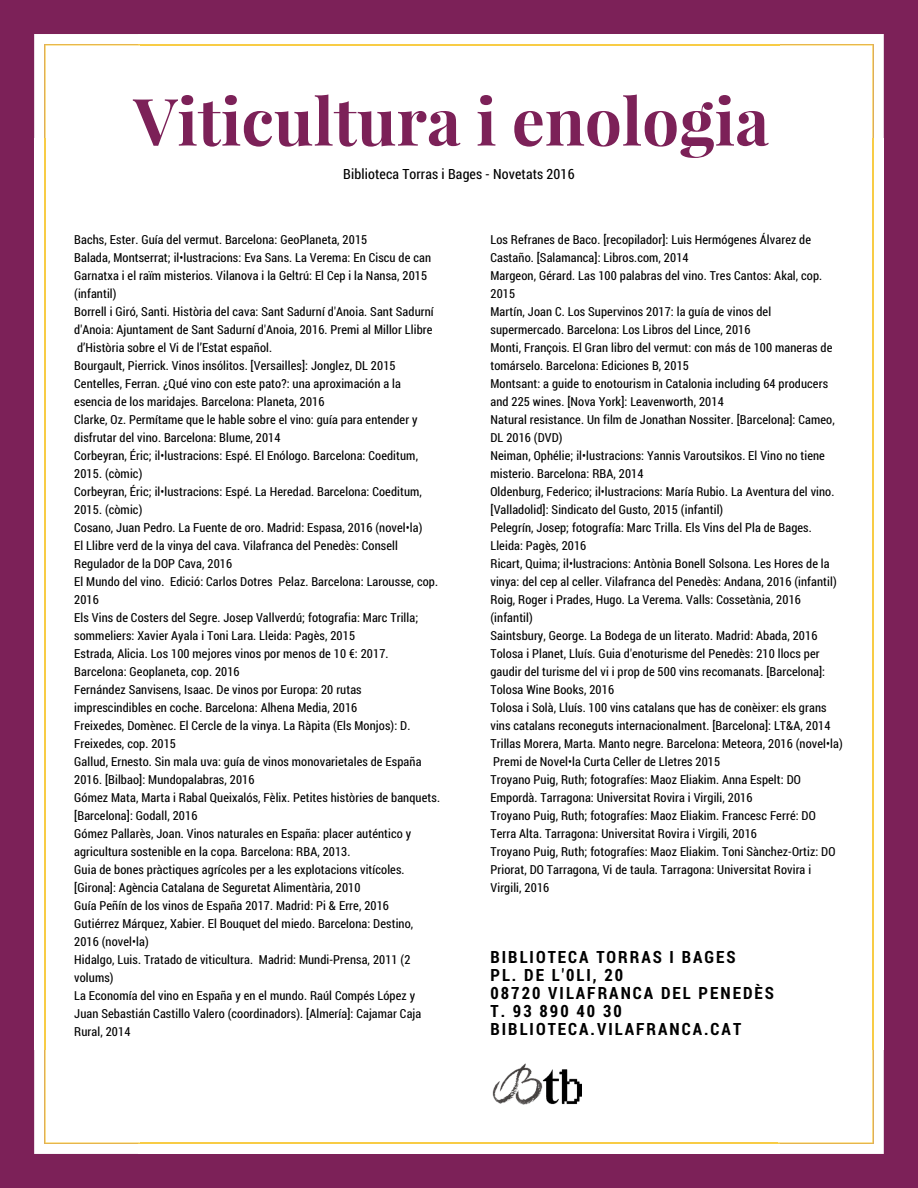
<style>
.page{position:relative;width:918px;height:1188px;background:#7c2158}
.page>*{position:absolute;margin:0;border:0;box-sizing:border-box;transform-origin:0 0}
.t1{font:700 65.4px "Playfair Display";color:#7c2158}
.t2{font:700 16.95px/18px "Roboto Condensed";letter-spacing:.12em;color:#000}
.t3{font:14.1px "Roboto Condensed";letter-spacing:.01em;color:#000}
.t4{font:12.45px/18px "Roboto Condensed";letter-spacing:.01em;color:#000}
</style>
<div class="page">
<div style="left:138px;top:138px;width:642px;height:912px;background:#fff"></div>
<div style="left:138px;top:1048px;width:642px;height:94px;background:#fff"></div>
<div style="left:138px;top:1144px;width:642px;height:10px;background:#fff"></div>
<hr style="left:138px;top:1142px;width:642px;height:2px;background:#f8cc45">
<div style="left:34px;top:1050px;width:106px;height:104px;background:#fff"></div>
<div style="left:780px;top:34px;width:104px;height:104px;background:#fff"></div>
<div style="left:778px;top:1050px;width:106px;height:104px;background:#fff"></div>
<div style="left:778px;top:138px;width:94px;height:912px;background:#fff"></div>
<div style="left:874px;top:138px;width:10px;height:912px;background:#fff"></div>
<hr style="left:872px;top:138px;width:2px;height:912px;background:#f8cc45">
<div style="left:138px;top:45px;width:642px;height:95px;background:#fff"></div>
<div style="left:138px;top:34px;width:642px;height:10px;background:#fff"></div>
<hr style="left:138px;top:44px;width:642px;height:1px;background:#f8cc45">
<div style="left:34px;top:34px;width:106px;height:104px;background:#fff"></div>
<div style="left:46px;top:138px;width:94px;height:912px;background:#fff"></div>
<div style="left:34px;top:138px;width:10px;height:912px;background:#fff"></div>
<hr style="left:44px;top:138px;width:2px;height:912px;background:#f8cc45">
<img style="left:492px;top:1063px;width:90px;height:42px">
<h1 class="t1" style="left:134px;top:75px;width:637px">Viticultura i enologia</h1>
<p class="t3" style="left:343px;top:165px;width:233px">Biblioteca Torras i Bages - Novetats 2016</p>
<p class="t4" style="left:74px;top:230px;width:367px">Bachs, Ester. Guía del vermut. Barcelona: GeoPlaneta, 2015<br>Balada, Montserrat; il•lustracions: Eva Sans. La Verema: En Ciscu de can Garnatxa i el raïm misterios. Vilanova i la Geltrú: El Cep i la Nansa, 2015 (infantil)<br>Borrell i Giró, Santi. Història del cava: Sant Sadurní d'Anoia. Sant Sadurní d'Anoia: Ajuntament de Sant Sadurní d'Anoia, 2016. Premi al Millor Llibre d’Història sobre el Vi de l’Estat español.<br>Bourgault, Pierrick. Vinos insólitos. [Versailles]: Jonglez, DL 2015<br>Centelles, Ferran. ¿Qué vino con este pato?: una aproximación a la esencia de los maridajes. Barcelona: Planeta, 2016<br>Clarke, Oz. Permítame que le hable sobre el vino: guía para entender y disfrutar del vino. Barcelona: Blume, 2014<br>Corbeyran, Éric; il•lustracions: Espé. El Enólogo. Barcelona: Coeditum, 2015. (còmic)<br>Corbeyran, Éric; il•lustracions: Espé. La Heredad. Barcelona: Coeditum, 2015. (còmic)<br>Cosano, Juan Pedro. La Fuente de oro. Madrid: Espasa, 2016 (novel•la)<br>El Llibre verd de la vinya del cava. Vilafranca del Penedès: Consell Regulador de la DOP Cava, 2016<br>El Mundo del vino. Edició: Carlos Dotres Pelaz. Barcelona: Larousse, cop.<br>2016<br>Els Vins de Costers del Segre. Josep Vallverdú; fotografia: Marc Trilla; sommeliers: Xavier Ayala i Toni Lara. Lleida: Pagès, 2015<br>Estrada, Alicia. Los 100 mejores vinos por menos de 10 €: 2017.<br>Barcelona: Geoplaneta, cop. 2016<br>Fernández Sanvisens, Isaac. De vinos por Europa: 20 rutas imprescindibles en coche. Barcelona: Alhena Media, 2016<br>Freixedes, Domènec. El Cercle de la vinya. La Ràpita (Els Monjos): D.<br>Freixedes, cop. 2015<br>Gallud, Ernesto. Sin mala uva: guía de vinos monovarietales de España 2016. [Bilbao]: Mundopalabras, 2016<br>Gómez Mata, Marta i Rabal Queixalós, Fèlix. Petites històries de banquets. [Barcelona]: Godall, 2016<br>Gómez Pallarès, Joan. Vinos naturales en España: placer auténtico y agricultura sostenible en la copa. Barcelona: RBA, 2013.<br>Guia de bones pràctiques agrícoles per a les explotacions vitícoles. [Girona]: Agència Catalana de Seguretat Alimentària, 2010<br>Guía Peñín de los vinos de España 2017. Madrid: Pi &amp; Erre, 2016<br>Gutiérrez Márquez, Xabier. El Bouquet del miedo. Barcelona: Destino, 2016 (novel•la)<br>Hidalgo, Luis. Tratado de viticultura. Madrid: Mundi-Prensa, 2011 (2 volums)<br>La Economía del vino en España y en el mundo. Raúl Compés López y Juan Sebastián Castillo Valero (coordinadors). [Almería]: Cajamar Caja Rural, 2014</p>
<p class="t4" style="left:490px;top:230px;width:354px">Los Refranes de Baco. [recopilador]: Luis Hermógenes Álvarez de Castaño. [Salamanca]: Libros.com, 2014<br>Margeon, Gérard. Las 100 palabras del vino. Tres Cantos: Akal, cop.<br>2015<br>Martín, Joan C. Los Supervinos 2017: la guía de vinos del supermercado. Barcelona: Los Libros del Lince, 2016<br>Monti, François. El Gran libro del vermut: con más de 100 maneras de tomárselo. Barcelona: Ediciones B, 2015<br>Montsant: a guide to enotourism in Catalonia including 64 producers and 225 wines. [Nova York]: Leavenworth, 2014<br>Natural resistance. Un film de Jonathan Nossiter. [Barcelona]: Cameo, DL 2016 (DVD)<br>Neiman, Ophélie; il•lustracions: Yannis Varoutsikos. El Vino no tiene misterio. Barcelona: RBA, 2014<br>Oldenburg, Federico; il•lustracions: María Rubio. La Aventura del vino. [Valladolid]: Sindicato del Gusto, 2015 (infantil)<br>Pelegrín, Josep; fotografía: Marc Trilla. Els Vins del Pla de Bages.<br>Lleida: Pagès, 2016<br>Ricart, Quima; il•lustracions: Antònia Bonell Solsona. Les Hores de la vinya: del cep al celler. Vilafranca del Penedès: Andana, 2016 (infantil)<br>Roig, Roger i Prades, Hugo. La Verema. Valls: Cossetània, 2016 (infantil)<br>Saintsbury, George. La Bodega de un literato. Madrid: Abada, 2016<br>Tolosa i Planet, Lluís. Guia d'enoturisme del Penedès: 210 llocs per gaudir del turisme del vi i prop de 500 vins recomanats. [Barcelona]:<br>Tolosa Wine Books, 2016<br>Tolosa i Solà, Lluís. 100 vins catalans que has de conèixer: els grans vins catalans reconeguts internacionalment. [Barcelona]: LT&amp;A, 2014<br>Trillas Morera, Marta. Manto negre. Barcelona: Meteora, 2016 (novel•la)<br>Premi de Novel•la Curta Celler de Lletres 2015<br>Troyano Puig, Ruth; fotografíes: Maoz Eliakim. Anna Espelt: DO Empordà. Tarragona: Universitat Rovira i Virgili, 2016<br>Troyano Puig, Ruth; fotografíes: Maoz Eliakim. Francesc Ferré: DO Terra Alta. Tarragona: Universitat Rovira i Virgili, 2016<br>Troyano Puig, Ruth; fotografíes: Maoz Eliakim. Toni Sànchez-Ortiz: DO Priorat, DO Tarragona, Vi de taula. Tarragona: Universitat Rovira i Virgili, 2016</p>
<h2 class="t2" style="left:490px;top:948px;width:285px">BIBLIOTECA TORRAS I BAGES<br>PL. DE L'0LI, 20<br>08720 VILAFRANCA DEL PENEDÈS<br>T. 93 890 40 30<br>BIBLIOTECA.VILAFRANCA.CAT</h2>
</div>
